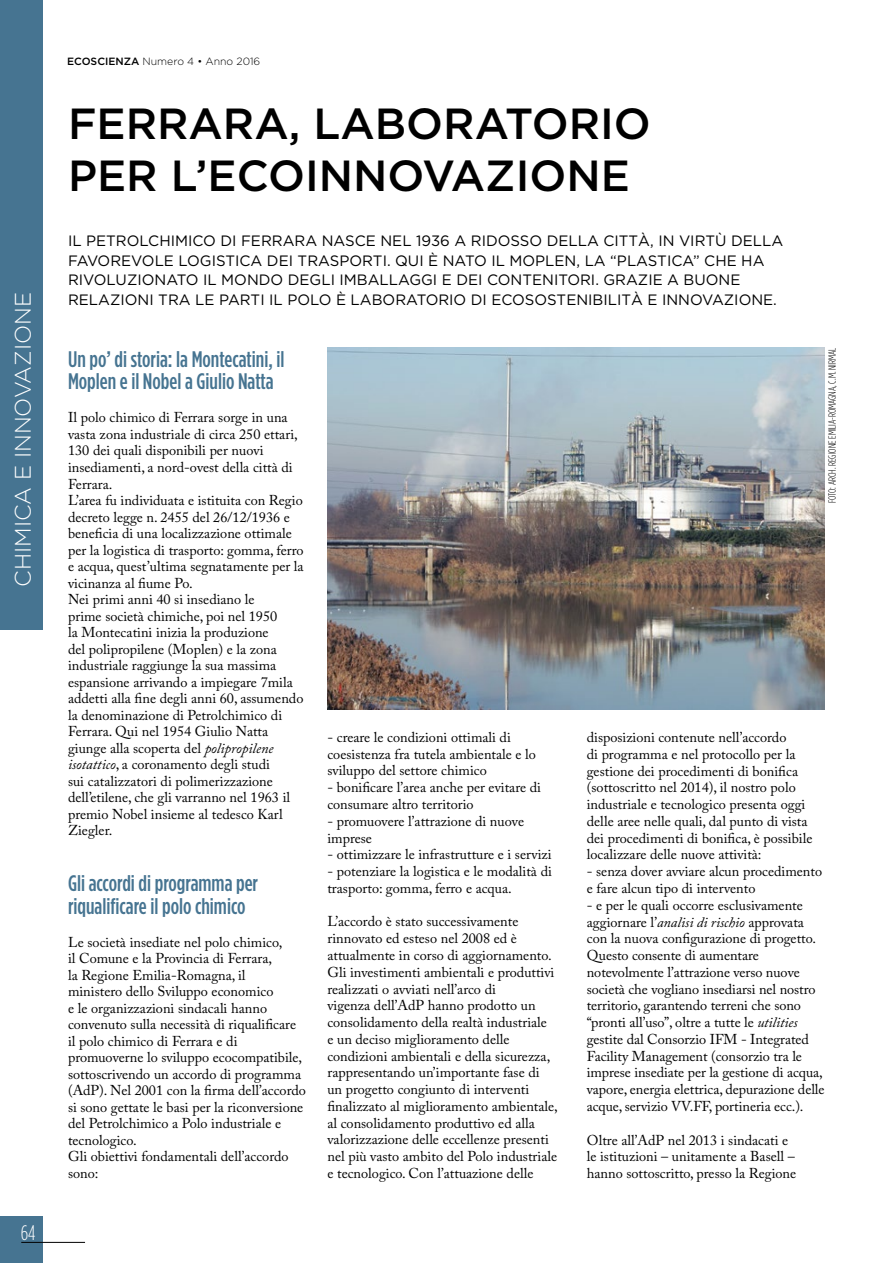
<style>
.page{position:relative;width:893px;height:1263px;background:#fff}
.page>*{position:absolute;margin:0;border:0;box-sizing:border-box;transform-origin:0 0}
.t1{font:500 43.5px/52.5px "Gotham HTF";color:#000}
.t2{font:500 condensed 22.5px/22.5px "Gotham HTF";color:#467491}
.t3{font:300 22.5px "Gotham HTF";color:#fff}
.t4{font:300 condensed 21px "Gotham HTF";color:#fff}
.t5{font:15px/19.5px "Gotham HTF";color:#000}
.t6{font:14.25px/16.8px "Adobe Caslon Pro";color:#000}
.t7{font:300 condensed 10.5px "Gotham HTF";color:#000}
.t8{font:300 10.5px "Gotham HTF";color:#000}
.s1{font-weight:500}
.s2{font-style:italic}
</style>
<div class="page">
<div style="left:0;top:1216px;width:43px;height:47px;background:#467491"></div>
<hr style="left:21px;top:1242px;width:64px;height:1px;background:#000">
<div style="left:0;top:0;width:43px;height:629px;background:#467491"></div>
<img style="left:327px;top:348px;width:498px;height:361px">
<h2 class="t3" style="left:11px;top:587px;width:296px;rotate:-90deg">CHIMICA E INNOVAZIONE</h2>
<h3 class="t4" style="left:21px;top:1221px;width:16px">64</h3>
<p class="t8" style="left:67px;top:56px;width:195px"><span class="s1">ECOSCIENZA</span> Numero 4 • Anno 2016</p>
<h1 class="t1" style="left:68px;top:96px;width:584px">FERRARA, LABORATORIO<br>PER L’ECOINNOVAZIONE</h1>
<p class="t5" style="left:68px;top:231px;width:717px">IL PETROLCHIMICO DI FERRARA NASCE NEL 1936 A RIDOSSO DELLA CITTÀ, IN VIRTÙ DELLA FAVOREVOLE LOGISTICA DEI TRASPORTI. QUI È NATO IL MOPLEN, LA “PLASTICA” CHE HA RIVOLUZIONATO IL MONDO DEGLI IMBALLAGGI E DEI CONTENITORI. GRAZIE A BUONE RELAZIONI TRA LE PARTI IL POLO È LABORATORIO DI ECOSOSTENIBILITÀ E INNOVAZIONE.</p>
<h2 class="t2" style="left:68px;top:347px;width:218px">Un po’ di storia: la Montecatini, il<br>Moplen e il Nobel a Giulio Natta</h2>
<p class="t6" style="left:68px;top:409px;width:237px">Il polo chimico di Ferrara sorge in una vasta zona industriale di circa 250 ettari, 130 dei quali disponibili per nuovi insediamenti, a nord-ovest della città di Ferrara.<br>L’area fu individuata e istituita con Regio decreto legge n. 2455 del 26/12/1936 e beneficia di una localizzazione ottimale per la logistica di trasporto: gomma, ferro e acqua, quest’ultima segnatamente per la vicinanza al fiume Po.<br>Nei primi anni 40 si insediano le<br>prime società chimiche, poi nel 1950<br>la Montecatini inizia la produzione<br>del polipropilene (Moplen) e la zona industriale raggiunge la sua massima espansione arrivando a impiegare 7mila addetti alla fine degli anni 60, assumendo la denominazione di Petrolchimico di Ferrara. Qui nel 1954 Giulio Natta giunge alla scoperta del <span class="s2">polipropilene isotattico</span>, a coronamento degli studi<br>sui catalizzatori di polimerizzazione dell’etilene, che gli varranno nel 1963 il premio Nobel insieme al tedesco Karl Ziegler.</p>
<h2 class="t2" style="left:68px;top:871px;width:192px">Gli accordi di programma per riqualificare il polo chimico</h2>
<p class="t6" style="left:68px;top:933px;width:239px">Le società insediate nel polo chimico,<br>il Comune e la Provincia di Ferrara,<br>la Regione Emilia-Romagna, il<br>ministero dello Sviluppo economico<br>e le organizzazioni sindacali hanno convenuto sulla necessità di riqualificare il polo chimico di Ferrara e di promuoverne lo sviluppo ecocompatibile, sottoscrivendo un accordo di programma (AdP). Nel 2001 con la firma dell’accordo si sono gettate le basi per la riconversione del Petrolchimico a Polo industriale e tecnologico.<br>Gli obiettivi fondamentali dell’accordo sono:</p>
<p class="t6" style="left:327px;top:728px;width:210px">- creare le condizioni ottimali di coesistenza fra tutela ambientale e lo sviluppo del settore chimico</p>
<p class="t6" style="left:327px;top:779px;width:215px">- bonificare l’area anche per evitare di consumare altro territorio</p>
<p class="t6" style="left:327px;top:812px;width:198px">- promuovere l’attrazione di nuove imprese</p>
<p class="t6" style="left:327px;top:846px;width:226px">- ottimizzare le infrastrutture e i servizi</p>
<p class="t6" style="left:327px;top:863px;width:226px">- potenziare la logistica e le modalità di trasporto: gomma, ferro e acqua.</p>
<p class="t6" style="left:327px;top:913px;width:232px">L’accordo è stato successivamente rinnovato ed esteso nel 2008 ed è attualmente in corso di aggiornamento.<br>Gli investimenti ambientali e produttivi realizzati o avviati nell’arco di<br>vigenza dell’AdP hanno prodotto un consolidamento della realtà industriale<br>e un deciso miglioramento delle condizioni ambientali e della sicurezza, rappresentando un’importante fase di un progetto congiunto di interventi finalizzato al miglioramento ambientale, al consolidamento produttivo ed alla valorizzazione delle eccellenze presenti nel più vasto ambito del Polo industriale e tecnologico. Con l’attuazione delle</p>
<p class="t7" style="left:827px;top:503px;width:157px;rotate:-90deg">FOTO: ARCH. REGIONE EMILIA-ROMAGNA, C.M. NIRMAL</p>
<p class="t6" style="left:587px;top:729px;width:227px">disposizioni contenute nell’accordo<br>di programma e nel protocollo per la gestione dei procedimenti di bonifica (sottoscritto nel 2014), il nostro polo industriale e tecnologico presenta oggi delle aree nelle quali, dal punto di vista dei procedimenti di bonifica, è possibile localizzare delle nuove attività:</p>
<p class="t6" style="left:587px;top:863px;width:237px">- senza dover avviare alcun procedimento e fare alcun tipo di intervento</p>
<p class="t6" style="left:587px;top:896px;width:239px">- e per le quali occorre esclusivamente aggiornare l’<span class="s2">analisi di rischio</span> approvata con la nuova configurazione di progetto.<br>Questo consente di aumentare notevolmente l’attrazione verso nuove società che vogliano insediarsi nel nostro territorio, garantendo terreni che sono “pronti all’uso”, oltre a tutte le <span class="s2">utilities </span>gestite dal Consorzio IFM - Integrated Facility Management (consorzio tra le imprese insediate per la gestione di acqua, vapore, energia elettrica, depurazione delle acque, servizio VV.FF, portineria ecc.).</p>
<p class="t6" style="left:587px;top:1131px;width:211px">Oltre all’AdP nel 2013 i sindacati e le istituzioni – unitamente a Basell – hanno sottoscritto, presso la Regione</p>
</div>
